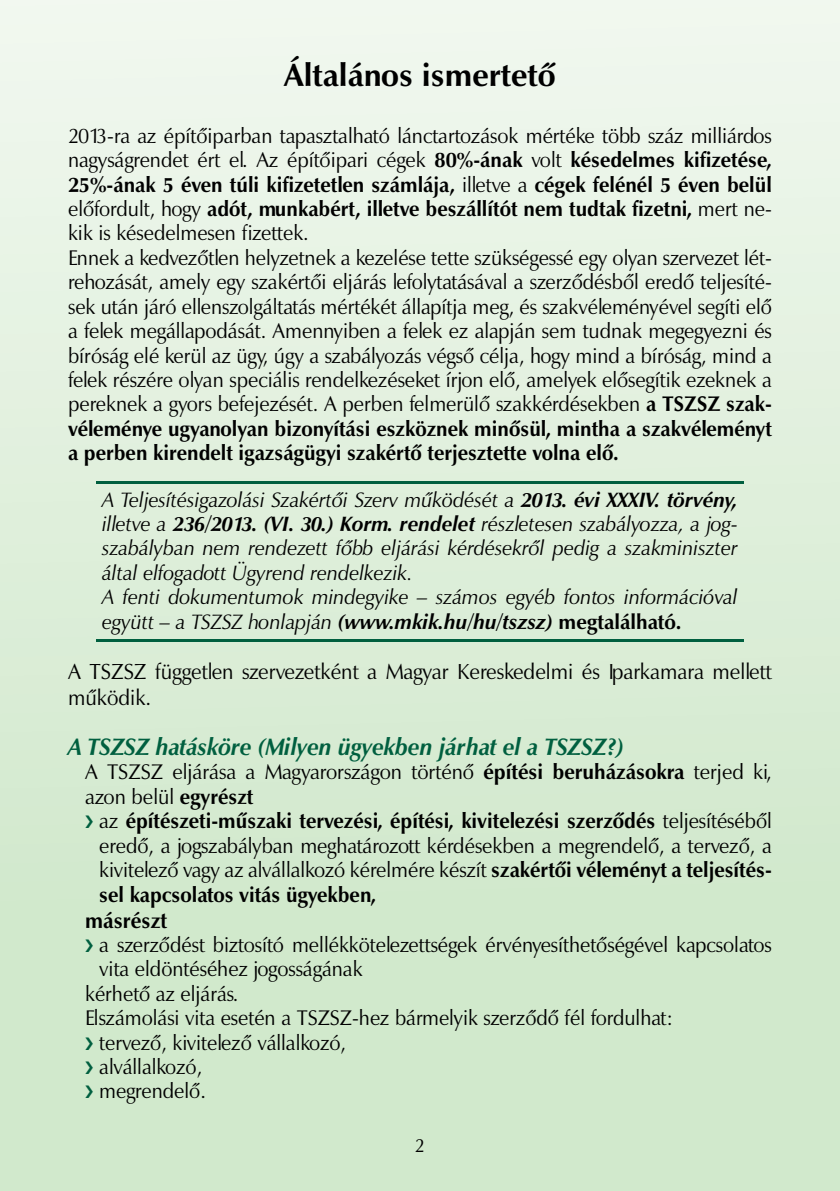
<style>
.page{position:relative;width:840px;height:1191px;background:#fff}
.page>*{position:absolute;margin:0;border:0;box-sizing:border-box;transform-origin:0 0}
.t1{font:700 32px "Zapf Humanist 601.PFL";color:#000}
.t2{font:italic 700 24px "Zapf Humanist 601.PFL";color:#005f3f;scale:.95 1}
.t3{font:22px/26px "Zapf Humanist 601.PFL";color:#000;scale:.95 1}
.t4{font:700 22px "Zapf Humanist 601.PFL";color:#000;scale:.95 1}
.t5{font:21.4px/24.4px "Zapf Humanist 601.PFL";color:#000;scale:.95 1}
.t6{font:21.4px/24.4px "Zapf Humanist 601.PFL";color:#000;scale:.96 1}
.t7{font:italic 21px/24.4px "Zapf Humanist 601.PFL";color:#000}
.t8{font:19.4px "Zapf Humanist 601.PFL";color:#000;scale:.95 1}
.s1{font-weight:700}
.s2{font-weight:700;font-style:normal}
</style>
<div class="page">
<div style="left:0;top:0;width:839px;height:1191px;background:linear-gradient(to bottom,#eff7ed,#cbe6c6)"></div>
<hr style="left:96px;top:482px;width:647px;height:2px;background:#005f3f">
<hr style="left:96px;top:640px;width:647px;height:2px;background:#005f3f">
<svg style="left:85px;top:815px;width:8px;height:13px"></svg>
<svg style="left:85px;top:939px;width:8px;height:13px"></svg>
<svg style="left:85px;top:1037px;width:8px;height:12px"></svg>
<svg style="left:85px;top:1061px;width:8px;height:13px"></svg>
<svg style="left:85px;top:1085px;width:8px;height:13px"></svg>
<h1 class="t1" style="left:284px;top:62px;width:273px">Általános ismertető</h1>
<p class="t5" style="left:68px;top:125px;width:742px">2013-ra az építőiparban tapasztalható lánctartozások mértéke több száz milliárdos nagyságrendet ért el. Az építőipari cégek <span class="s1">80%-ának</span> volt <span class="s1">késedelmes kifizetése, 25%-ának 5 éven túli kifizetetlen számlája,</span> illetve a <span class="s1">cégek felénél 5 éven belül </span>előfordult, hogy <span class="s1">adót, munkabért, illetve beszállítót nem tudtak fizetni,</span> mert ne&shy;kik is késedelmesen fizettek.<br>Ennek a kedvezőtlen helyzetnek a kezelése tette szükségessé egy olyan szervezet lét&shy;rehozását, amely egy szakértői eljárás lefolytatásával a szerződésből eredő teljesíté&shy;sek után járó ellenszolgáltatás mértékét állapítja meg, és szakvéleményével segíti elő a felek megállapodását. Amennyiben a felek ez alapján sem tudnak megegyezni és bíróság elé kerül az ügy, úgy a szabályozás végső célja, hogy mind a bíróság, mind a felek részére olyan speciális rendelkezéseket írjon elő, amelyek elősegítik ezeknek a pereknek a gyors befejezését. A perben felmerülő szakkérdésekben <span class="s1">a TSZSZ szak&shy;véleménye ugyanolyan bizonyítási eszköznek minősül, mintha a szakvéleményt a perben kirendelt igazságügyi szakértő terjesztette volna elő.</span></p>
<p class="t7" style="left:102px;top:489px;width:636px">A Teljesítésigazolási Szakértői Szerv működését a <span class="s1">2013. évi XXXIV. törvény, </span>illetve a <span class="s1">236/2013. (VI. 30.) Korm. rendelet</span> részletesen szabályozza, a jog&shy;szabályban nem rendezett főbb eljárási kérdésekről pedig a szakminiszter által elfogadott Ügyrend rendelkezik.<br>A fenti dokumentumok mindegyike – számos egyéb fontos infor mációval együtt – a TSZSZ honlapján <span class="s1">(www.mkik.hu/hu/tszsz)</span> <span class="s2">megtalálható.</span></p>
<p class="t3" style="left:68px;top:660px;width:741px">A TSZSZ független szervezetként a Magyar Kereskedelmi és Iparkamara mellett működik.</p>
<p class="t2" style="left:68px;top:737px;width:586px">A TSZSZ hatásköre (Milyen ügyekben járhat el a TSZSZ?)</p>
<p class="t6" style="left:85px;top:762px;width:716px">A TSZSZ eljárása a Magyarországon történő <span class="s1">építési beruházásokra</span> terjed ki, azon belül <span class="s1">egyrészt</span></p>
<p class="t5" style="left:99px;top:811px;width:709px;text-align:justify">az <span class="s1">építészeti-műszaki tervezési, építési, kivitelezési szerződés</span> teljesítéséből eredő, a jogszabályban meghatározott kérdésekben a megrendelő, a tervező, a kivi telező vagy az alvállalkozó kérelmére készít <span class="s1">szakértői véleményt a teljesítés&shy;sel kapcsolatos vitás ügyekben,</span></p>
<p class="t4" style="left:85px;top:911px;width:88px">másrészt</p>
<p class="t5" style="left:99px;top:934px;width:709px">a szerződést biztosító mellékkötelezettségek érvényesíthetőségével kapcsolatos</p>
<p class="t5" style="left:99px;top:959px;width:278px">vita eldöntéséhez jogosságának</p>
<p class="t5" style="left:85px;top:983px;width:163px">kérhető az eljárás.</p>
<p class="t5" style="left:85px;top:1007px;width:620px">Elszámolási vita esetén a TSZSZ-hez bármelyik szerződő fél fordulhat:</p>
<p class="t5" style="left:99px;top:1032px;width:261px">tervező, kivitelező vállalkozó,</p>
<p class="t5" style="left:99px;top:1056px;width:110px">alvállalkozó,</p>
<p class="t5" style="left:99px;top:1081px;width:114px">megrendelő.</p>
<p class="t8" style="left:414px;top:1137px;width:12px">2</p>
</div>
